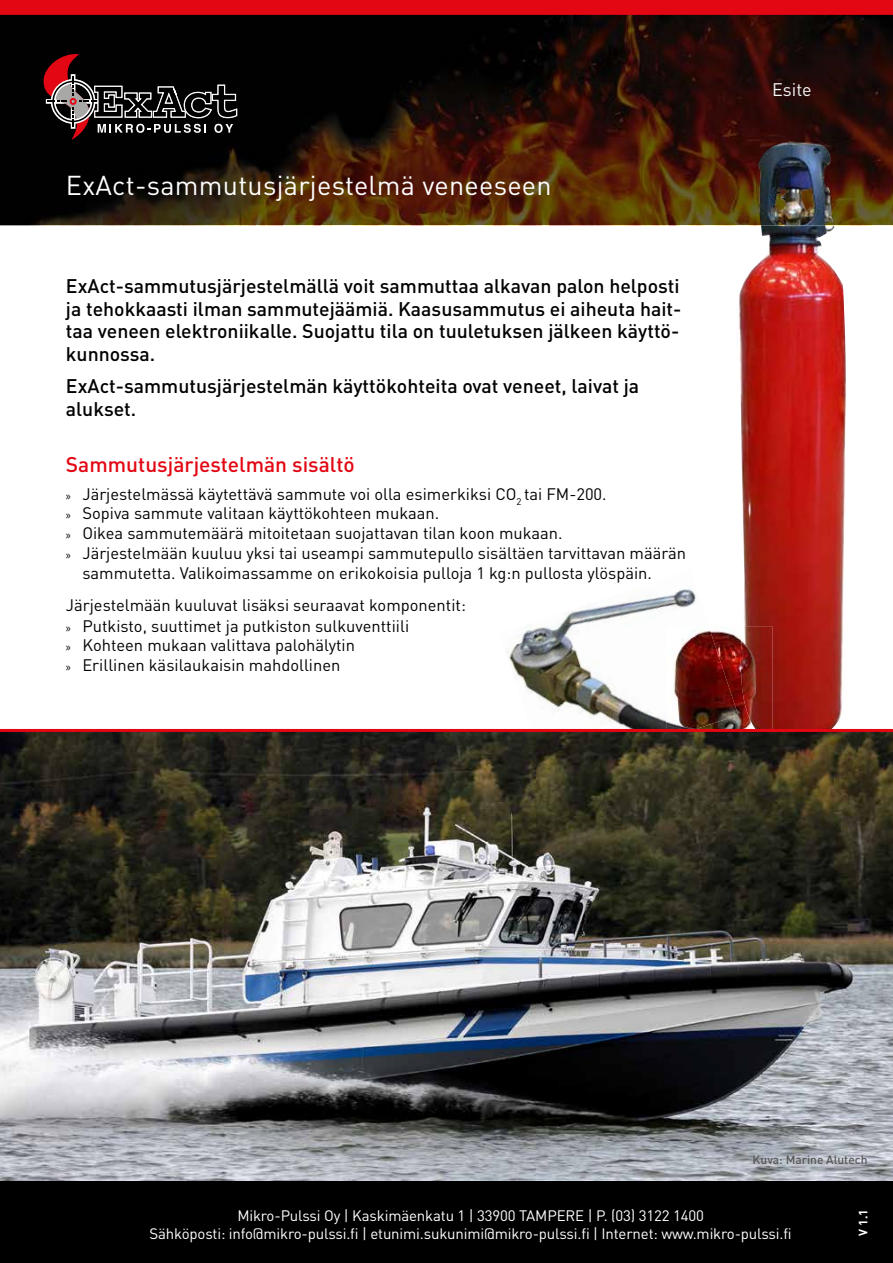
<style>
.page{position:relative;width:893px;height:1263px;background:#fff}
.page>*{position:absolute;margin:0;border:0;box-sizing:border-box;transform-origin:0 0}
.t1{font:27px "DIN Pro";letter-spacing:.01em;color:#fff}
.t2{font:500 21px "DIN Pro";color:#e30613}
.t3{font:500 19.5px/22.5px "DIN Pro";color:#000;text-align:justify}
.t4{font:18px "DIN Pro";color:#f6f6f6}
.t5{font:16.5px/20.1px "DIN Pro";color:#000}
.t6{font:15px/18px "DIN Pro";letter-spacing:-.01em;color:#fff;text-align:center}
.t7{font:500 12px "DIN Pro";color:#575756}
.t8{font:700 12px "DIN Pro";color:#fff}
.s1{font-family:"Myriad Pro";font-size:12px}
</style>
<div class="page">
<img style="left:0;top:15px;width:893px;height:211px">
<div style="left:0;top:0;width:893px;height:15px;background:#e30613"></div>
<svg style="left:43px;top:52px;width:195px;height:88px;background:#2e2324"></svg>
<div style="left:0;top:1180px;width:893px;height:83px;background:#000"></div>
<img style="left:736px;top:225px;width:113px;height:504px">
<img style="left:761px;top:225px;width:73px;height:1px">
<img style="left:750px;top:141px;width:84px;height:84px">
<img style="left:739px;top:626px;width:33px;height:103px">
<img style="left:500px;top:589px;width:196px;height:140px">
<img style="left:666px;top:626px;width:72px;height:103px">
<img style="left:0;top:732px;width:893px;height:449px">
<hr style="left:0;top:729px;width:893px;height:3px;background:#e30613">
<h1 class="t1" style="left:66px;top:167px;width:487px">ExAct-sammutusjärjestelmä veneeseen</h1>
<p class="t3" style="left:66px;top:274px;width:617px">ExAct-sammutusjärjestelmällä voit sammuttaa alkavan palon helposti ja tehokkaasti ilman sammutejäämiä. Kaasusammutus ei aiheuta hait&shy;taa veneen elektroniikalle. Suojattu tila on tuuletuksen jälkeen käyttö&shy;kunnossa.</p>
<p class="t3" style="left:66px;top:374px;width:575px">ExAct-sammutusjärjestelmän käyttökohteita ovat veneet, laivat ja alukset.</p>
<p class="t2" style="left:66px;top:450px;width:290px">Sammutusjärjestelmän sisältö</p>
<p class="t5" style="left:66px;top:483px;width:542px"><span class="s1">»</span> Järjestelmässä käytettävä sammute voi olla esimerkiksi CO<sub>2</sub> tai FM-200.</p>
<p class="t5" style="left:66px;top:503px;width:375px"><span class="s1">»</span> Sopiva sammute valitaan käyttökohteen mukaan.</p>
<p class="t5" style="left:66px;top:523px;width:498px"><span class="s1">»</span> Oikea sammutemäärä mitoitetaan suojattavan tilan koon mukaan.</p>
<p class="t5" style="left:66px;top:543px;width:622px"><span class="s1">»</span> Järjestelmään kuuluu yksi tai useampi sammutepullo sisältäen tarvittavan määrän</p>
<p class="t5" style="left:82px;top:562px;width:571px">sammutetta. Valikoimassamme on erikokoisia pulloja 1 kg:n pullosta ylöspäin.</p>
<p class="t5" style="left:66px;top:594px;width:401px">Järjestelmään kuuluvat lisäksi seuraavat komponentit: <span class="s1">»</span> Putkisto, suuttimet ja putkiston sulkuventtiili<br><span class="s1">»</span> Kohteen mukaan valittava palohälytin<br><span class="s1">»</span> Erillinen käsilaukaisin mahdollinen</p>
<p class="t4" style="left:772px;top:77px;width:41px">Esite</p>
<p class="t7" style="left:753px;top:1151px;width:116px">Kuva: Marine Alutech</p>
<p class="t6" style="left:150px;top:1206px;width:644px">Mikro-Pulssi Oy | Kaskimäenkatu 1 | 33900 TAMPERE | P. (03) 3122 1400<br>Sähköposti: info@mikro-pulssi.fi | etunimi.sukunimi@mikro-pulssi.fi | Internet: www.mikro-pulssi.fi</p>
<p class="t8" style="left:855px;top:1236px;width:28px;rotate:-90deg">V 1.1</p>
</div>
